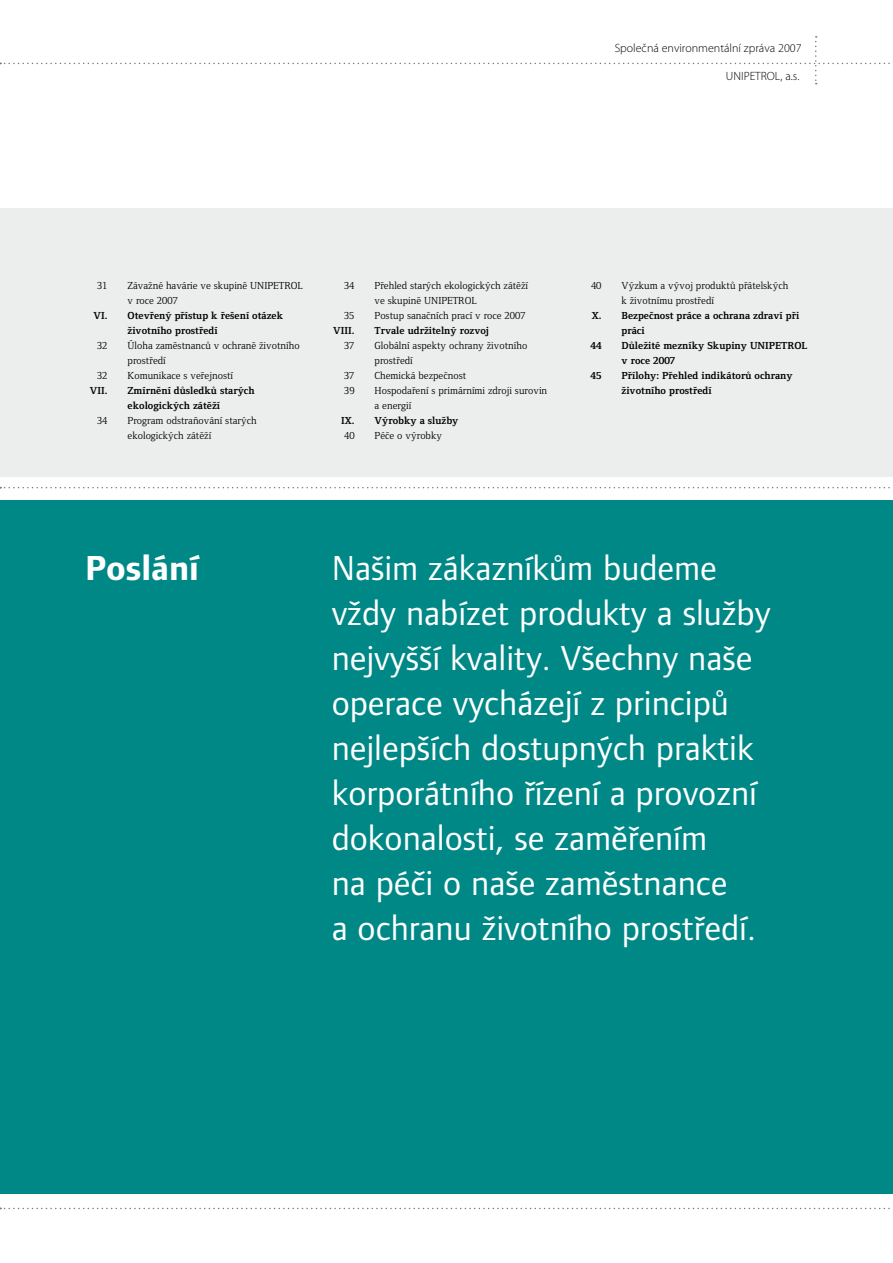
<style>
.page{position:relative;width:893px;height:1263px;background:#fff}
.page>*{position:absolute;margin:0;border:0;box-sizing:border-box;transform-origin:0 0}
.t1{font:36px/45px "Foundry Form Sans Book CE";color:#fff}
.t2{font:36px "Foundry Form Sans Bold CE";color:#fff}
.t3{font:300 12px "Myriad Pro";color:#000}
.t4{font:10.5px/15px "Foundry Form Serif Book CE";color:#000}
.t5{font:10.5px/15px "Foundry Form Serif Bold CE";color:#000}
</style>
<div class="page">
<svg style="left:0;top:487px;width:890px;height:1px"></svg>
<svg style="left:0;top:1208px;width:890px;height:1px"></svg>
<svg style="left:0;top:36px;width:890px;height:48px"></svg>
<div style="left:0;top:208px;width:893px;height:269px;background:#eceded"></div>
<div style="left:0;top:501px;width:893px;height:693px;background:#008887"></div>
<p class="t3" style="left:615px;top:41px;width:188px">Společná environmentální zpráva 2007</p>
<p class="t3" style="left:726px;top:69px;width:15px">UNIPETROL</p>
<p class="t3" style="left:780px;top:69px;width:21px">, a.s.</p>
<p class="t4" style="left:97px;top:278px;width:12px">31</p>
<p class="t4" style="left:128px;top:278px;width:177px">Závažné havárie ve skupině UNIPETROL v roce 2007</p>
<p class="t5" style="left:94px;top:308px;width:16px">VI.</p>
<p class="t5" style="left:128px;top:308px;width:157px">Otevřený přístup k řešení otázek životního prostředí</p>
<p class="t4" style="left:97px;top:338px;width:12px">32</p>
<p class="t4" style="left:128px;top:338px;width:174px">Úloha zaměstnanců v ochraně životního prostředí</p>
<p class="t4" style="left:97px;top:368px;width:12px">32</p>
<p class="t4" style="left:128px;top:368px;width:107px">Komunikace s veřejností</p>
<p class="t5" style="left:90px;top:383px;width:19px">VII.</p>
<p class="t5" style="left:128px;top:383px;width:129px">Zmírnění důsledků starých ekologických zátěží</p>
<p class="t4" style="left:97px;top:413px;width:12px">34</p>
<p class="t4" style="left:128px;top:413px;width:131px">Program odstraňování starých ekologických zátěží</p>
<p class="t4" style="left:344px;top:278px;width:12px">34</p>
<p class="t4" style="left:375px;top:278px;width:155px">Přehled starých ekologických zátěží ve skupině UNIPETROL</p>
<p class="t4" style="left:344px;top:308px;width:12px">35</p>
<p class="t4" style="left:375px;top:308px;width:153px">Postup sanačních prací v roce 2007</p>
<p class="t5" style="left:333px;top:323px;width:23px">VIII.</p>
<p class="t5" style="left:375px;top:323px;width:116px">Trvale udržitelný rozvoj</p>
<p class="t4" style="left:344px;top:338px;width:12px">37</p>
<p class="t4" style="left:375px;top:338px;width:154px">Globální aspekty ochrany životního prostředí</p>
<p class="t4" style="left:344px;top:368px;width:12px">37</p>
<p class="t4" style="left:375px;top:368px;width:93px">Chemická bezpečnost</p>
<p class="t4" style="left:344px;top:383px;width:12px">39</p>
<p class="t4" style="left:375px;top:383px;width:174px">Hospodaření s primárními zdroji surovin a energií</p>
<p class="t5" style="left:341px;top:413px;width:15px">IX.</p>
<p class="t5" style="left:375px;top:413px;width:85px">Výrobky a služby</p>
<p class="t4" style="left:344px;top:428px;width:12px">40</p>
<p class="t4" style="left:375px;top:428px;width:69px">Péče o výrobky</p>
<p class="t4" style="left:591px;top:278px;width:12px">40</p>
<p class="t4" style="left:622px;top:278px;width:168px">Výzkum a vývoj produktů přátelských k životnímu prostředí</p>
<p class="t5" style="left:592px;top:308px;width:209px">X. Bezpečnost práce a ochrana zdraví při</p>
<p class="t5" style="left:622px;top:323px;width:25px">práci</p>
<p class="t5" style="left:590px;top:338px;width:13px">44</p>
<p class="t5" style="left:622px;top:338px;width:187px">Důležité mezníky Skupiny UNIPETROL v roce 2007</p>
<p class="t5" style="left:590px;top:368px;width:13px">45</p>
<p class="t5" style="left:622px;top:368px;width:173px">Přílohy: Přehled indikátorů ochrany životního prostředí</p>
<h1 class="t2" style="left:85px;top:547px;width:115px">Poslání</h1>
<p class="t1" style="left:332px;top:545px;width:441px">Našim zákazníkům budeme vždy nabízet produkty a služby nejvyšší kvality. Všechny naše operace vycházejí z principů nejlepších dostupných praktik korporátního řízení a provozní dokonalosti, se zaměřením<br>na péči o naše zaměstnance<br>a ochranu životního prostředí.</p>
</div>
